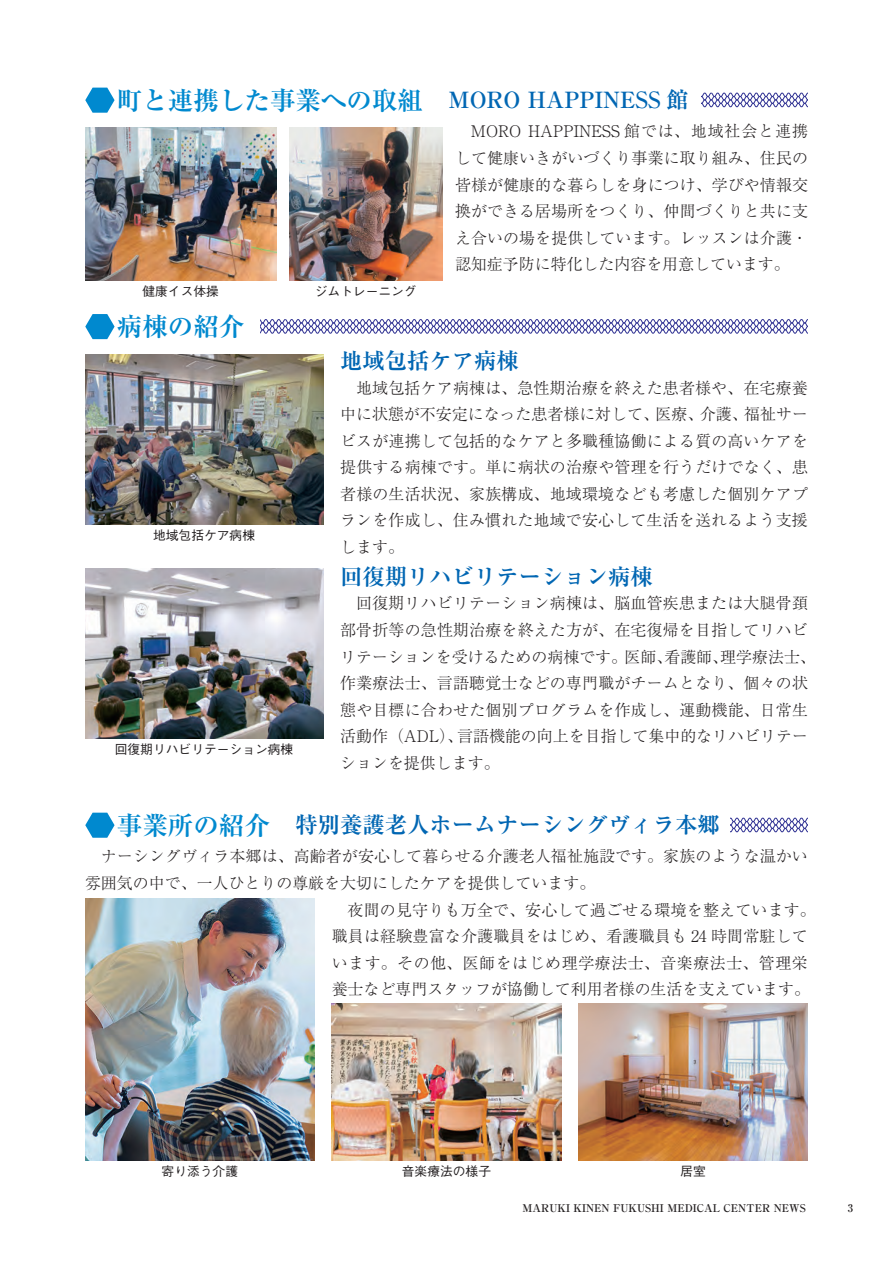
<style>
.page{position:relative;width:893px;height:1263px;background:#fff}
.page>*{position:absolute;margin:0;border:0;box-sizing:border-box;transform-origin:0 0}
.t1{font:700 25.5px "Ryumin Pro";color:#0089cf}
.t2{font:700 22.35px "Ryumin Pro";color:#0166b3}
.t3{font:300 15.9px/26.5px "Ryumin Pro";letter-spacing:.01em;color:#231f20;text-align:justify}
.t4{font:300 15.9px "Ryumin Pro";letter-spacing:.035em;color:#231f20}
.t5{font:500 12.75px "Gothic BBB Pro";color:#231f20}
.t6{font:700 10.65px "Ryumin Pro";color:#231f20}
.s1{font-size:25.5px;color:#0089cf}
</style>
<div class="page">
<svg style="left:702px;top:93px;width:106px;height:14px"></svg>
<svg style="left:731px;top:818px;width:77px;height:14px"></svg>
<svg style="left:261px;top:319px;width:547px;height:15px"></svg>
<svg style="left:85px;top:88px;width:30px;height:25px"></svg>
<svg style="left:85px;top:314px;width:30px;height:25px"></svg>
<svg style="left:85px;top:813px;width:30px;height:25px"></svg>
<img style="left:85px;top:569px;width:238px;height:170px">
<img style="left:85px;top:127px;width:191px;height:153px">
<img style="left:289px;top:127px;width:153px;height:153px">
<img style="left:85px;top:354px;width:238px;height:170px">
<img style="left:85px;top:899px;width:230px;height:262px">
<img style="left:332px;top:1003px;width:229px;height:158px">
<img style="left:578px;top:1003px;width:230px;height:158px">
<h2 class="t2" style="left:117px;top:82px;width:573px"><span class="s1">町と連携した事業への取組　</span>MORO HAPPINESS 館</h2>
<p class="t3" style="left:455px;top:117px;width:355px;text-indent:16px">MORO HAPPINESS 館では、地域社会と連携して健康いきがいづくり事業に取り組み、住民の皆様が健康的な暮らしを身につけ、学びや情報交換ができる居場所をつくり、仲間づくりと共に支え合いの場を提供しています。レッスンは介護・認知症予防に特化した内容を用意しています。</p>
<p class="t5" style="left:142px;top:281px;width:78px">健康イス体操</p>
<p class="t5" style="left:315px;top:281px;width:104px">ジムトレーニング</p>
<h1 class="t1" style="left:117px;top:306px;width:129px">病棟の紹介</h1>
<p class="t5" style="left:153px;top:525px;width:104px">地域包括ケア病棟</p>
<p class="t5" style="left:115px;top:739px;width:180px">回復期リハビリテーション病棟</p>
<h2 class="t2" style="left:340px;top:343px;width:180px">地域包括ケア病棟</h2>
<p class="t3" style="left:340px;top:373px;width:469px;text-indent:16px">地域包括ケア病棟は、急性期治療を終えた患者様や、在宅療養中に状態が不安定になった患者様に対して、医療、介護、福祉サービスが連携して包括的なケアと多職種協働による質の高いケアを提供する病棟です。単に病状の治療や管理を行うだけでなく、患者様の生活状況、家族構成、地域環境なども考慮した個別ケアプランを作成し、住み慣れた地域で安心して生活を送れるよう支援します。</p>
<h2 class="t2" style="left:340px;top:559px;width:314px">回復期リハビリテーション病棟</h2>
<p class="t3" style="left:340px;top:589px;width:477px;text-align:left;text-indent:16px">回復期リハビリテーション病棟は、脳血管疾患または大腿骨頚部骨折等の急性期治療を終えた方が、在宅復帰を目指してリハビリテーションを受けるための病棟です。医師、看護師、理学療法士、作業療法士、言語聴覚士などの専門職がチームとなり、個々の状態や目標に合わせた個別プログラムを作成し、運動機能、日常生活動作（ADL）、言語機能の向上を目指して集中的なリハビリテーションを提供します。</p>
<h2 class="t2" style="left:117px;top:807px;width:604px"><span class="s1">事業所の紹介　</span>特別養護老人ホームナーシングヴィラ本郷</h2>
<p class="t3" style="left:101px;top:842px;width:708px">ナーシングヴィラ本郷は、高齢者が安心して暮らせる介護老人福祉施設です。家族のような温かい</p>
<p class="t3" style="left:85px;top:868px;width:512px">雰囲気の中で、一人ひとりの尊厳を大切にしたケアを提供しています。</p>
<p class="t3" style="left:348px;top:895px;width:470px">夜間の見守りも万全で、安心して過ごせる環境を整えています。</p>
<p class="t3" style="left:332px;top:922px;width:478px">職員は経験豊富な介護職員をはじめ、看護職員も 24 時間常駐して</p>
<p class="t4" style="left:332px;top:950px;width:478px">います。その他、医師をはじめ理学療法士、音楽療法士、管理栄</p>
<p class="t3" style="left:332px;top:975px;width:480px">養士など専門スタッフが協働して利用者様の生活を支えています。</p>
<p class="t5" style="left:162px;top:1161px;width:78px">寄り添う介護</p>
<p class="t5" style="left:402px;top:1161px;width:91px">音楽療法の様子</p>
<p class="t5" style="left:680px;top:1161px;width:27px">居室</p>
<p class="t6" style="left:523px;top:1200px;width:285px">MARUKI KINEN FUKUSHI MEDICAL CENTER NEWS</p>
<p class="t6" style="left:848px;top:1200px;width:7px">3</p>
</div>
